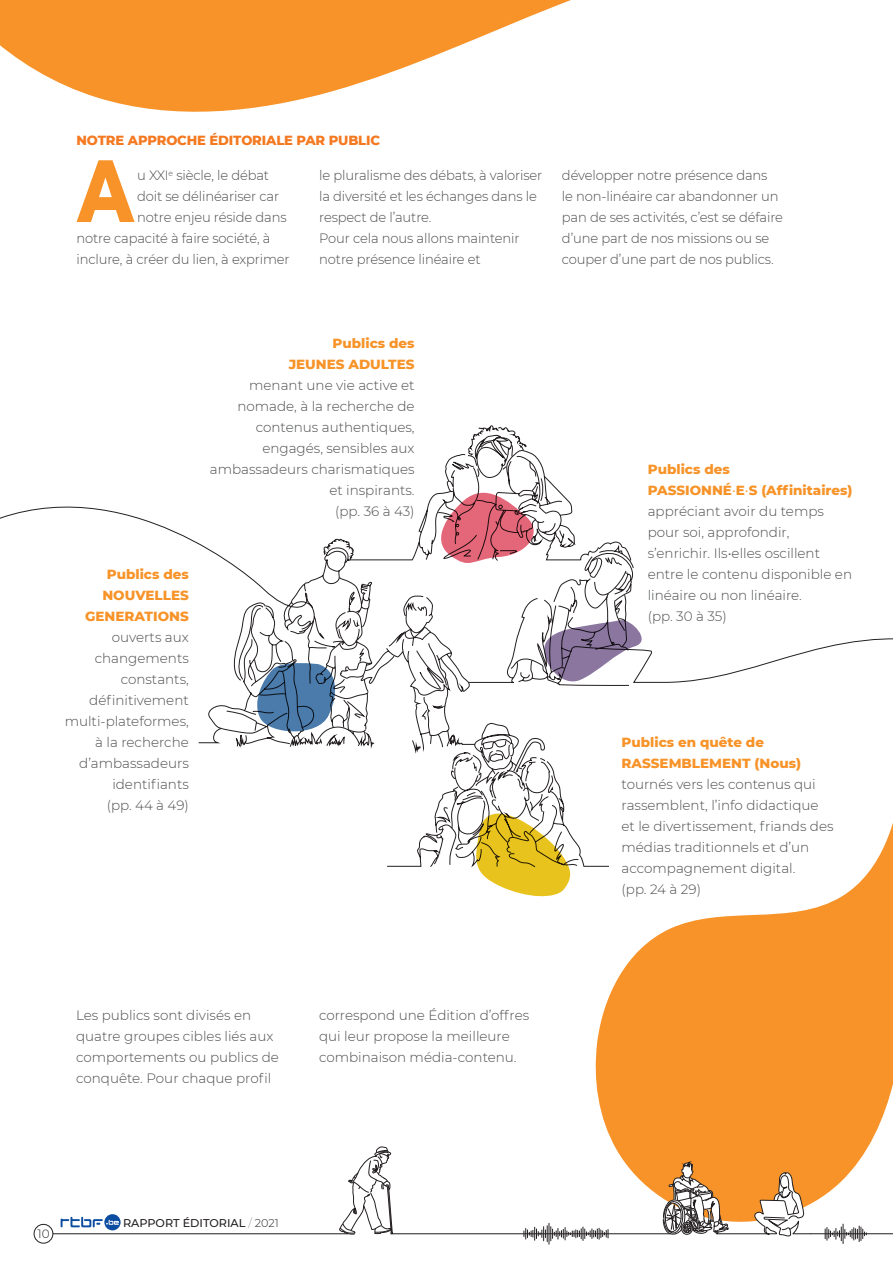
<style>
.page{position:relative;width:893px;height:1263px;background:#fff}
.page>*{position:absolute;margin:0;border:0;box-sizing:border-box;transform-origin:0 0}
.t1{font:800 88.2px "Montserrat";color:#f79328;scale:.81 1}
.t2{font:300 13.5px/21px "Montserrat";color:#4b4c4d}
.t3{font:800 13.5px/21px "Montserrat";color:#f79328;text-align:right}
.t4{font:800 13.5px "Montserrat";letter-spacing:-.01em;color:#f47921}
.t5{font:300 12px "Montserrat";color:#231f20}
.t6{font:500 11.25px "Montserrat";color:#231f20}
.s1{font-weight:800;color:#f79328}
.s2{color:#f79328}
.s3{font-weight:300;color:#a09c9b}
.s4{font-weight:300}
</style>
<div class="page">
<svg style="left:387px;top:476px;width:247px;height:391px"></svg>
<svg style="left:0;top:425px;width:545px;height:348px"></svg>
<svg style="left:593px;top:585px;width:300px;height:637px"></svg>
<svg style="left:0;top:0;width:571px;height:112px;fill:#f79328"></svg>
<svg style="left:544px;top:618px;width:99px;height:65px"></svg>
<svg style="left:440px;top:491px;width:95px;height:73px"></svg>
<svg style="left:256px;top:661px;width:81px;height:72px"></svg>
<svg style="left:472px;top:794px;width:102px;height:103px"></svg>
<hr style="left:393px;top:1233px;width:277px;height:1px;background:#231f20">
<hr style="left:42px;top:1233px;width:306px;height:1px;background:#231f20">
<div style="left:34px;top:1224px;width:19px;height:19px;background:#fff;border-radius:50%"></div>
<div style="left:34px;top:1224px;width:19px;height:19px;border:1px solid #231f20;border-radius:50%"></div>
<svg style="left:524px;top:1223px;width:85px;height:21px"></svg>
<svg style="left:339px;top:1146px;width:54px;height:88px"></svg>
<svg style="left:663px;top:1161px;width:230px;height:82px"></svg>
<svg style="left:104px;top:1214px;width:17px;height:16px"></svg>
<svg style="left:61px;top:1217px;width:58px;height:10px"></svg>
<p class="t4" style="left:77px;top:130px;width:305px">NOTRE APPROCHE ÉDITORIALE PAR PUBLIC</p>
<h1 class="t1" style="left:78px;top:126px;width:71px">A</h1>
<p class="t2" style="left:137px;top:164px;width:134px">u XXI<sup>e</sup> siècle, le débat</p>
<p class="t2" style="left:137px;top:185px;width:144px">doit se délinéariser car</p>
<p class="t2" style="left:137px;top:206px;width:151px">notre enjeu réside dans</p>
<p class="t2" style="left:77px;top:227px;width:195px">notre capacité à faire société, à</p>
<p class="t2" style="left:77px;top:248px;width:215px">inclure, à créer du lien, à exprimer</p>
<p class="t2" style="left:319px;top:164px;width:225px">le pluralisme des débats, à valoriser la diversité et les échanges dans le respect de l’autre.<br>Pour cela nous allons maintenir notre présence linéaire et</p>
<p class="t2" style="left:562px;top:164px;width:223px">développer notre présence dans<br>le non-linéaire car abandonner un pan de ses activités, c’est se défaire d’une part de nos missions ou se couper d’une part de nos publics.</p>
<p class="t3" style="left:85px;top:563px;width:105px">Publics des<br>NOUVELLES<br>GENERATIONS</p>
<p class="t2" style="left:65px;top:626px;width:126px;text-align:right">ouverts aux changements constants, définitivement multi-plateformes, à la recherche d’ambassadeurs identifiants<br>(pp. 44 à 49)</p>
<p class="t3" style="left:289px;top:332px;width:127px">Publics des<br>JEUNES ADULTES</p>
<p class="t2" style="left:210px;top:374px;width:206px;text-align:right">menant une vie active et nomade, à la recherche de contenus authentiques, engagés, sensibles aux ambassadeurs charismatiques et inspirants.<br>(pp. 36 à 43)</p>
<p class="t2" style="left:76px;top:1004px;width:204px">Les publics sont divisés en quatre groupes cibles liés aux comportements ou publics de conquête. Pour chaque profil</p>
<p class="t2" style="left:319px;top:1004px;width:212px">correspond une Édition d’offres qui leur propose la meilleure combinaison média-contenu.</p>
<p class="t2" style="left:648px;top:458px;width:206px"><span class="s1">Publics des<br>PASSIONNÉ</span><span class="s2">•</span><span class="s1">E</span><span class="s2">•</span><span class="s1">S (Affinitaires) </span>appréciant avoir du temps pour soi, approfondir, s’enrichir. Ils•elles oscillent entre le contenu disponible en linéaire ou non linéaire.<br>(pp. 30 à 35)</p>
<p class="t3" style="left:621px;top:731px;width:181px;text-align:left">Publics en quête de<br>RASSEMBLEMENT (Nous)</p>
<p class="t2" style="left:621px;top:773px;width:214px">tournés vers les contenus qui rassemblent, l’info didactique et le divertissement, friands des médias traditionnels et d’un accompagnement digital.<br>(pp. 24 à 29)</p>
<p class="t5" style="left:38px;top:1225px;width:14px">10</p>
<p class="t6" style="left:123px;top:1215px;width:157px">RAPPORT ÉDITORIAL <span class="s3">/</span> <span class="s4">2021</span></p>
</div>
